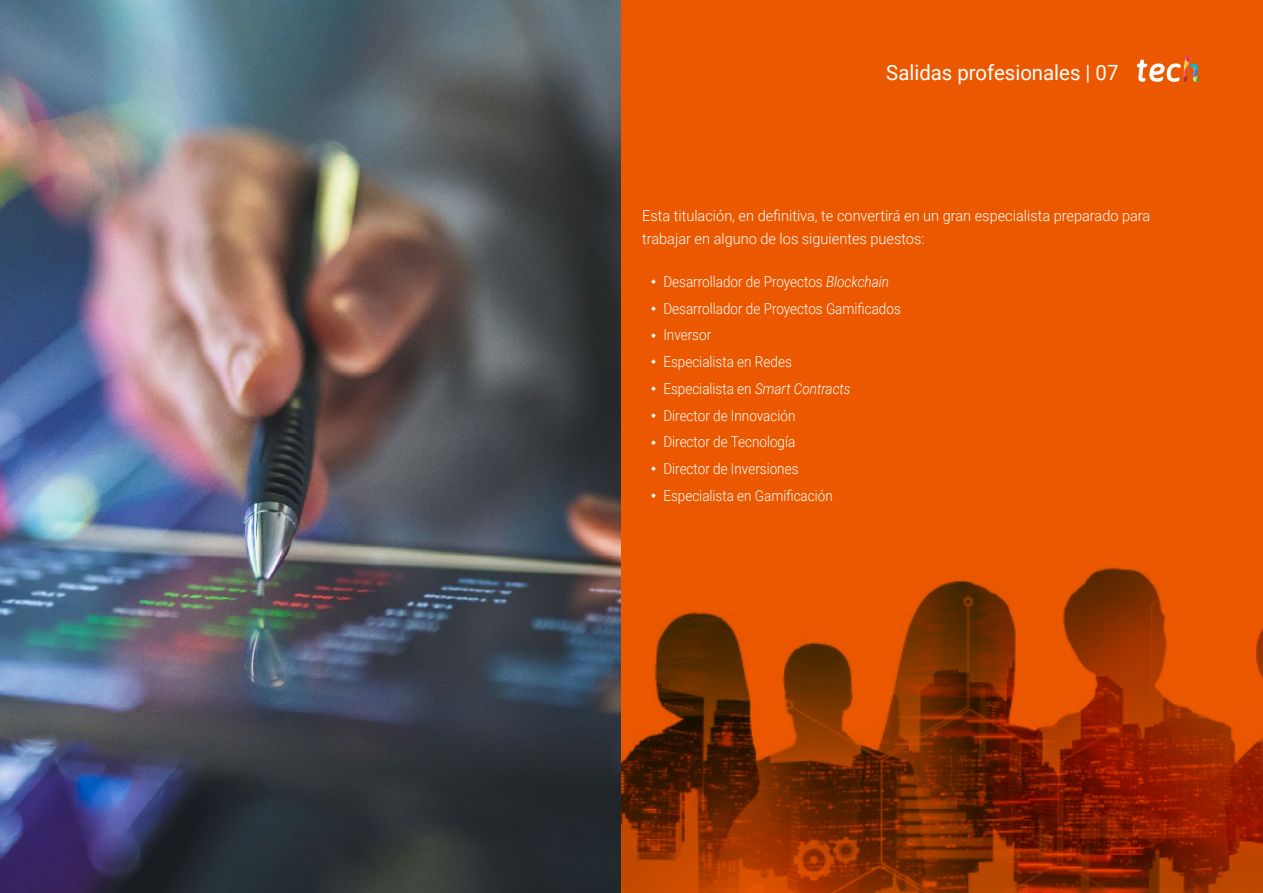
<style>
.page{position:relative;width:1263px;height:893px;background:#fff}
.page>*{position:absolute;margin:0;border:0;box-sizing:border-box;transform-origin:0 0}
.t1{font:21px "Roboto";color:#fff}
.t2{font:300 15px/26.7px "Roboto";color:#fff;scale:.9 1}
.t3{font:300 15px/22.5px "Roboto";color:#fefefe}
.s1{font-style:italic}
</style>
<div class="page">
<div style="left:621px;top:0;width:642px;height:893px;background:#ec5800"></div>
<img style="left:621px;top:567px;width:642px;height:326px">
<img style="left:0;top:0;width:621px;height:893px">
<svg style="left:1137px;top:56px;width:62px;height:26px"></svg>
<h1 class="t1" style="left:886px;top:57px;width:234px">Salidas profesionales | 07</h1>
<p class="t3" style="left:642px;top:204px;width:510px">Esta titulación, en definitiva, te convertirá en un gran especialista preparado para trabajar en alguno de los siguientes puestos:</p>
<p class="t2" style="left:663px;top:268px;width:265px">Desarrollador de Proyectos <span class="s1">Blockchain<br></span>Desarrollador de Proyectos Gamificados<br>Inversor<br>Especialista en Redes<br>Especialista en <span class="s1">Smart Contracts<br></span>Director de Innovación<br>Director de Tecnología<br>Director de Inversiones<br>Especialista en Gamificación</p>
</div>
